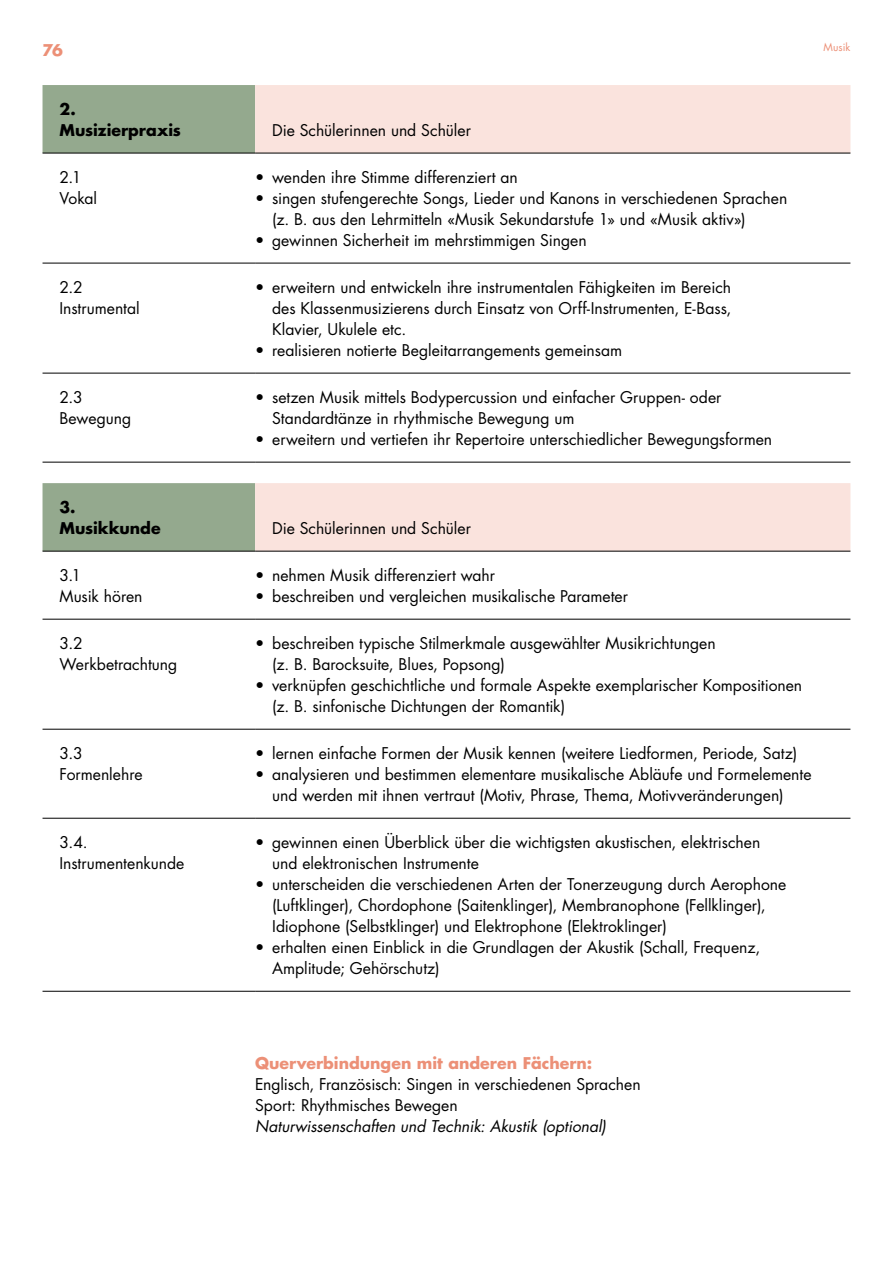
<style>
.page{position:relative;width:893px;height:1263px;background:#fff}
.page>*{position:absolute;margin:0;border:0;box-sizing:border-box;transform-origin:0 0}
.t1{font:15.75px/21px "Futura Luzern";color:#000}
.t2{font:italic 15.75px "Futura LT";color:#000}
.t3{font:700 15.75px "Futura Luzern";color:#ec9077}
.t4{font:700 15.75px/21px "Futura Luzern";color:#000}
.t5{font:10.5px "Futura Luzern";letter-spacing:.005em;color:#ec9077}
</style>
<div class="page">
<svg style="left:43px;top:85px;width:212px;height:466px"></svg>
<svg style="left:255px;top:85px;width:595px;height:466px"></svg>
<hr style="left:43px;top:153px;width:212px;height:1px;background:#000">
<hr style="left:255px;top:153px;width:595px;height:1px;background:#000">
<hr style="left:43px;top:551px;width:212px;height:1px;background:#000">
<hr style="left:255px;top:551px;width:595px;height:1px;background:#000">
<hr style="left:43px;top:263px;width:212px;height:1px;background:#000">
<hr style="left:255px;top:263px;width:595px;height:1px;background:#000">
<hr style="left:43px;top:373px;width:212px;height:1px;background:#000">
<hr style="left:255px;top:373px;width:595px;height:1px;background:#000">
<hr style="left:43px;top:462px;width:212px;height:1px;background:#000">
<hr style="left:255px;top:462px;width:595px;height:1px;background:#000">
<hr style="left:43px;top:619px;width:212px;height:1px;background:#000">
<hr style="left:255px;top:619px;width:595px;height:1px;background:#000">
<hr style="left:43px;top:729px;width:212px;height:1px;background:#000">
<hr style="left:255px;top:729px;width:595px;height:1px;background:#000">
<hr style="left:43px;top:818px;width:212px;height:1px;background:#000">
<hr style="left:255px;top:818px;width:595px;height:1px;background:#000">
<hr style="left:43px;top:991px;width:212px;height:1px;background:#000">
<hr style="left:255px;top:991px;width:595px;height:1px;background:#000">
<p class="t3" style="left:43px;top:39px;width:22px">76</p>
<p class="t5" style="left:823px;top:41px;width:28px">Musik</p>
<p class="t4" style="left:60px;top:98px;width:123px">2.<br>Musizierpraxis</p>
<p class="t1" style="left:272px;top:120px;width:200px">Die Schülerinnen und Schüler</p>
<p class="t1" style="left:60px;top:167px;width:39px">2.1<br>Vokal</p>
<p class="t1" style="left:255px;top:167px;width:264px">• wenden ihre Stimme differenziert an</p>
<p class="t1" style="left:272px;top:188px;width:517px;text-indent:-17px">• singen stufengerechte Songs, Lieder und Kanons in verschiedenen Sprachen (z. B. aus den Lehrmitteln «Musik Sekundarstufe 1» und «Musik aktiv»)</p>
<p class="t1" style="left:255px;top:230px;width:333px">• gewinnen Sicherheit im mehrstimmigen Singen</p>
<p class="t1" style="left:60px;top:277px;width:82px">2.2<br>Instrumental</p>
<p class="t1" style="left:272px;top:277px;width:461px;text-align:justify;text-indent:-17px">• erweitern und entwickeln ihre instrumentalen Fähigkeiten im Bereich des Klassenmusizierens durch Einsatz von Orff-Instrumenten, E-Bass, Klavier, Ukulele etc.</p>
<p class="t1" style="left:255px;top:340px;width:369px">• realisieren notierte Begleitarrangements gemeinsam</p>
<p class="t1" style="left:60px;top:387px;width:73px">2.3<br>Bewegung</p>
<p class="t1" style="left:272px;top:387px;width:451px;text-indent:-17px">• setzen Musik mittels Bodypercussion und einfacher Gruppen- oder<br>Standardtänze in rhythmische Bewegung um</p>
<p class="t1" style="left:255px;top:429px;width:519px">• erweitern und vertiefen ihr Repertoire unterschiedlicher Bewegungsformen</p>
<p class="t4" style="left:60px;top:496px;width:103px">3.<br>Musikkunde</p>
<p class="t1" style="left:272px;top:518px;width:200px">Die Schülerinnen und Schüler</p>
<p class="t1" style="left:60px;top:565px;width:85px">3.1<br>Musik hören</p>
<p class="t1" style="left:255px;top:565px;width:241px">• nehmen Musik differenziert wahr</p>
<p class="t1" style="left:255px;top:586px;width:374px">• beschreiben und vergleichen musikalische Parameter</p>
<p class="t1" style="left:60px;top:633px;width:119px">3.2<br>Werkbetrachtung</p>
<p class="t1" style="left:272px;top:633px;width:445px;text-indent:-17px">• beschreiben typische Stilmerkmale ausgewählter Musikrichtungen (z. B. Barocksuite, Blues, Popsong)</p>
<p class="t1" style="left:272px;top:675px;width:532px;text-indent:-17px">• verknüpfen geschichtliche und formale Aspekte exemplarischer Kompositionen (z. B. sinfonische Dichtungen der Romantik)</p>
<p class="t1" style="left:60px;top:743px;width:85px">3.3<br>Formenlehre</p>
<p class="t1" style="left:255px;top:743px;width:544px">• lernen einfache Formen der Musik kennen (weitere Liedformen, Periode, Satz)</p>
<p class="t1" style="left:272px;top:764px;width:541px;text-indent:-17px">• analysieren und bestimmen elementare musikalische Abläufe und Formelemente und werden mit ihnen vertraut (Motiv, Phrase, Thema, Motivveränderungen)</p>
<p class="t1" style="left:60px;top:832px;width:126px">3.4.<br>Instrumentenkunde</p>
<p class="t1" style="left:272px;top:832px;width:490px;text-indent:-17px">• gewinnen einen Überblick über die wichtigsten akustischen, elektrischen und elektronischen Instrumente</p>
<p class="t1" style="left:272px;top:874px;width:516px;text-indent:-17px">• unterscheiden die verschiedenen Arten der Tonerzeugung durch Aerophone (Luftklinger), Chordophone (Saitenklinger), Membranophone (Fellklinger),<br>Idiophone (Selbstklinger) und Elektrophone (Elektroklinger)</p>
<p class="t1" style="left:272px;top:937px;width:490px;text-indent:-17px">• erhalten einen Einblick in die Grundlagen der Akustik (Schall, Frequenz,<br>Amplitude; Gehörschutz)</p>
<p class="t3" style="left:255px;top:1053px;width:339px">Querverbindungen mit anderen Fächern:</p>
<p class="t1" style="left:255px;top:1074px;width:387px">Englisch, Französisch: Singen in verschiedenen Sprachen<br>Sport: Rhythmisches Bewegen</p>
<p class="t2" style="left:255px;top:1116px;width:352px">Naturwissenschaften und Technik: Akustik (optional)</p>
</div>
